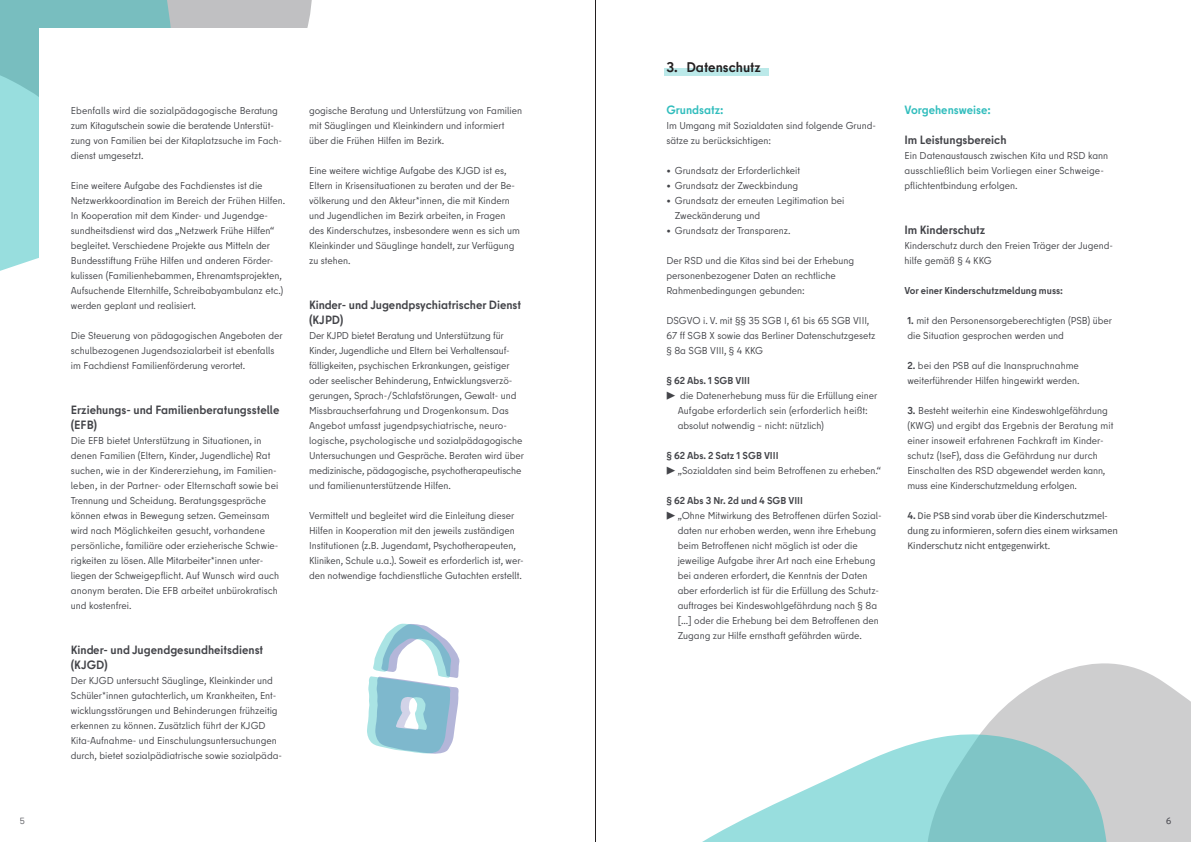
<style>
.page{position:relative;width:1191px;height:842px;background:#fff}
.page>*{position:absolute;margin:0;border:0;box-sizing:border-box;transform-origin:0 0}
.t1{font:700 14px "Berlin Type";color:#231f20}
.t2{font:700 12px/15px "Berlin Type";color:#434449}
.t3{font:700 12px "Berlin Type";color:#31bdbd}
.t4{font:10px/15px "Berlin Type";color:#434449}
.t5{font:10px/15px "Source Sans Pro";color:#434449}
.t6{font:700 10px "Berlin Type";color:#434449}
.t7{font:9px "Berlin Type";color:#5b5c61}
.s1{font-family:"Source Sans Pro"}
.s2{font-weight:700}
.s3{font-family:"Berlin Type";font-weight:700}
</style>
<div class="page">
<div style="left:663px;top:68px;width:105px;height:8px;background:#bbe9e9"></div>
<div style="left:179px;top:0;width:133px;height:28px;background:#c0c0c2"></div>
<svg style="left:0;top:0;width:179px;height:271px;background:#8dcfcf"></svg>
<div style="left:40px;top:28px;width:516px;height:786px;background:#fff"></div>
<svg style="left:367px;top:623px;width:92px;height:131px"></svg>
<svg style="left:987px;top:663px;width:204px;height:179px;fill:#cececf"></svg>
<svg style="left:702px;top:725px;width:414px;height:117px"></svg>
<hr style="left:595px;top:0;width:1px;height:842px;background:#231f20">
<p class="t7" style="left:20px;top:815px;width:7px">5</p>
<p class="t4" style="left:71px;top:103px;width:213px">Ebenfalls wird die sozialpädagogische Beratung zum Kitagutschein sowie die beratende Unterstüt&shy;zung von Familien bei der Kitaplatzsuche im Fach&shy;dienst umgesetzt.</p>
<p class="t4" style="left:71px;top:178px;width:216px">Eine weitere Aufgabe des Fachdienstes ist die Netzwerkkoordination im Bereich der Frühen Hilfen.<br>In Kooperation mit dem Kinder- und Jugendge&shy;sundheitsdienst wird das „Netzwerk Frühe Hilfen“ begleitet. Verschiedene Projekte aus Mitteln der Bundesstiftung Frühe Hilfen und anderen Förder&shy;kulissen (Familienhebammen, Ehrenamtsprojekten, Aufsuchende Elternhilfe, Schreibabyambulanz etc.) werden geplant und realisiert.</p>
<p class="t4" style="left:71px;top:328px;width:213px">Die Steuerung von pädagogischen Angeboten der schulbezogenen Jugendsozialarbeit ist ebenfalls im Fachdienst Familienförderung verortet.</p>
<p class="t2" style="left:71px;top:403px;width:210px">Erziehungs- und Familienberatungsstelle (EFB)</p>
<p class="t4" style="left:71px;top:433px;width:210px">Die EFB bietet Unterstützung in Situationen, in denen Familien (Eltern, Kinder, Jugendliche) Rat suchen, wie in der Kindererziehung, im Familien&shy;leben, in der Partner- oder Elternschaft sowie bei Trennung und Scheidung. Beratungsgespräche können etwas in Bewegung setzen. Gemeinsam wird nach Möglichkeiten gesucht, vorhandene persönliche, familiäre oder erzieherische Schwie&shy;rigkeiten zu lösen. Alle Mitarbeiter*innen unter&shy;liegen der Schweigepflicht. Auf Wunsch wird auch anonym beraten. Die EFB arbeitet unbürokratisch und kostenfrei.</p>
<p class="t2" style="left:71px;top:643px;width:194px">Kinder- und Jugendgesundheitsdienst (KJGD)</p>
<p class="t4" style="left:71px;top:673px;width:213px">Der KJGD untersucht Säuglinge, Kleinkinder und Schüler*innen gutachterlich, um Krankheiten, Ent&shy;wicklungsstörungen und Behinderungen frühzeitig erkennen zu können. Zusätzlich führt der KJGD Kita-Aufnahme- und Einschulungsuntersuchungen durch, bietet sozialpädiatrische sowie sozialpäda-</p>
<p class="t4" style="left:309px;top:103px;width:214px">gogische Beratung und Unterstützung von Familien mit Säuglingen und Kleinkindern und informiert über die Frühen Hilfen im Bezirk.</p>
<p class="t4" style="left:309px;top:163px;width:212px">Eine weitere wichtige Aufgabe des KJGD ist es, Eltern in Krisensituationen zu beraten und der Be&shy;völkerung und den Akteur*innen, die mit Kindern und Jugendlichen im Bezirk arbeiten, in Fragen des Kinderschutzes, insbesondere wenn es sich um Kleinkinder und Säuglinge handelt, zur Verfügung zu stehen.</p>
<p class="t2" style="left:309px;top:298px;width:214px">Kinder- und Jugendpsychiatrischer Dienst (KJPD)</p>
<p class="t4" style="left:309px;top:328px;width:216px">Der KJPD bietet Beratung und Unterstützung für Kinder, Jugendliche und Eltern bei Verhaltensauf&shy;fälligkeiten, psychischen Erkrankungen, geistiger oder seelischer Behinderung, Entwicklungsverzö&shy;gerungen, Sprach-/Schlafstörungen, Gewalt- und Missbrauchserfahrung und Drogenkonsum. Das Angebot umfasst jugendpsychiatrische, neuro&shy;logische, psychologische und sozialpädagogische Untersuchungen und Gespräche. Beraten wird über medizinische, pädagogische, psychotherapeutische und familienunterstützende Hilfen.</p>
<p class="t4" style="left:309px;top:508px;width:216px">Vermittelt und begleitet wird die Einleitung dieser Hilfen in Kooperation mit den jeweils zuständigen Institutionen (z.B. Jugendamt, Psychotherapeuten, Kliniken, Schule u.a.). Soweit es erforderlich ist, wer&shy;den notwendige fachdienstliche Gutachten erstellt.</p>
<h1 class="t1" style="left:666px;top:58px;width:96px">3. Datenschutz</h1>
<p class="t3" style="left:666px;top:102px;width:59px">Grundsatz:</p>
<p class="t4" style="left:666px;top:118px;width:211px">Im Umgang mit Sozialdaten sind folgende Grund&shy;sätze zu berücksichtigen:</p>
<p class="t4" style="left:666px;top:163px;width:135px">• Grundsatz der Erforderlichkeit</p>
<p class="t4" style="left:666px;top:178px;width:133px">• Grundsatz der Zweckbindung</p>
<p class="t4" style="left:675px;top:193px;width:171px;text-indent:-8px">• Grundsatz der erneuten Legitimation bei<br>Zweckänderung und</p>
<p class="t4" style="left:666px;top:223px;width:126px">• Grundsatz der Transparenz.</p>
<p class="t4" style="left:666px;top:253px;width:189px">Der RSD und die Kitas sind bei der Erhebung personenbezogener Daten an rechtliche<br>Rahmenbedingungen gebunden:</p>
<p class="t4" style="left:666px;top:313px;width:211px">DSGVO i. V. mit §§ 35 SGB I, 61 bis 65 SGB VIII,<br>67 ff SGB X sowie das Berliner Datenschutzgesetz § 8a SGB VIII, § 4 KKG</p>
<p class="t6" style="left:666px;top:374px;width:85px">§ 62 Abs. 1 SGB VIII</p>
<p class="t4" style="left:666px;top:388px;width:212px"><span class="s1">▶</span> die Datenerhebung muss für die Erfüllung einer</p>
<p class="t4" style="left:677px;top:403px;width:192px">Aufgabe erforderlich sein (erforderlich heißt:</p>
<p class="t4" style="left:677px;top:418px;width:148px">absolut notwendig – nicht: nützlich)</p>
<p class="t4" style="left:666px;top:448px;width:216px"><span class="s2">§ 62 Abs. 2 Satz 1 SGB VIII<br></span><span class="s1">▶</span> „Sozialdaten sind beim Betroffenen zu erheben.“</p>
<p class="t6" style="left:666px;top:494px;width:138px">§ 62 Abs 3 Nr. 2d und 4 SGB VIII</p>
<p class="t4" style="left:666px;top:508px;width:217px"><span class="s1">▶</span> „Ohne Mitwirkung des Betroffenen dürfen Sozial-</p>
<p class="t4" style="left:677px;top:523px;width:200px">daten nur erhoben werden, wenn ihre Erhebung</p>
<p class="t4" style="left:677px;top:538px;width:181px">beim Betroffenen nicht möglich ist oder die</p>
<p class="t4" style="left:677px;top:553px;width:199px">jeweilige Aufgabe ihrer Art nach eine Erhebung</p>
<p class="t4" style="left:677px;top:568px;width:191px">bei anderen erfordert, die Kenntnis der Daten</p>
<p class="t4" style="left:677px;top:583px;width:203px">aber erforderlich ist für die Erfüllung des Schutz-</p>
<p class="t4" style="left:677px;top:598px;width:201px">auftrages bei Kindeswohlgefährdung nach § 8a</p>
<p class="t4" style="left:677px;top:613px;width:202px">[...] oder die Erhebung bei dem Betroffenen den</p>
<p class="t4" style="left:677px;top:628px;width:186px">Zugang zur Hilfe ernsthaft gefährden würde.</p>
<p class="t3" style="left:904px;top:102px;width:88px">Vorgehensweise:</p>
<p class="t2" style="left:904px;top:133px;width:103px">Im Leistungsbereich</p>
<p class="t4" style="left:904px;top:148px;width:205px">Ein Datenaustausch zwischen Kita und RSD kann ausschließlich beim Vorliegen einer Schweige&shy;pflichtentbindung erfolgen.</p>
<p class="t2" style="left:904px;top:223px;width:82px">Im Kinderschutz</p>
<p class="t4" style="left:904px;top:238px;width:210px">Kinderschutz durch den Freien Träger der Jugend&shy;hilfe gemäß § 4 KKG</p>
<p class="t6" style="left:904px;top:284px;width:160px">Vor einer Kinderschutzmeldung muss:</p>
<p class="t4" style="left:907px;top:313px;width:206px"><span class="s2">1.</span> mit den Personensorgeberechtigten (PSB) über die Situation gesprochen werden und</p>
<p class="t4" style="left:907px;top:358px;width:174px"><span class="s2">2.</span> bei den PSB auf die Inanspruchnahme weiterführender Hilfen hingewirkt werden.</p>
<p class="t4" style="left:907px;top:403px;width:208px"><span class="s2">3.</span> Besteht weiterhin eine Kindeswohlgefährdung (KWG) und ergibt das Ergebnis der Beratung mit einer insoweit erfahrenen Fachkraft im Kinder&shy;schutz (IseF), dass die Gefährdung nur durch Einschalten des RSD abgewendet werden kann, muss eine Kinderschutzmeldung erfolgen.</p>
<p class="t5" style="left:907px;top:508px;width:212px"><span class="s3">4.</span> Die PSB sind vorab über die Kinderschutzmel&shy;dung zu informieren, sofern dies einem wirksamen<br>Kinderschutz nicht entgegenwirkt.</p>
<p class="t7" style="left:1166px;top:815px;width:7px">6</p>
</div>
